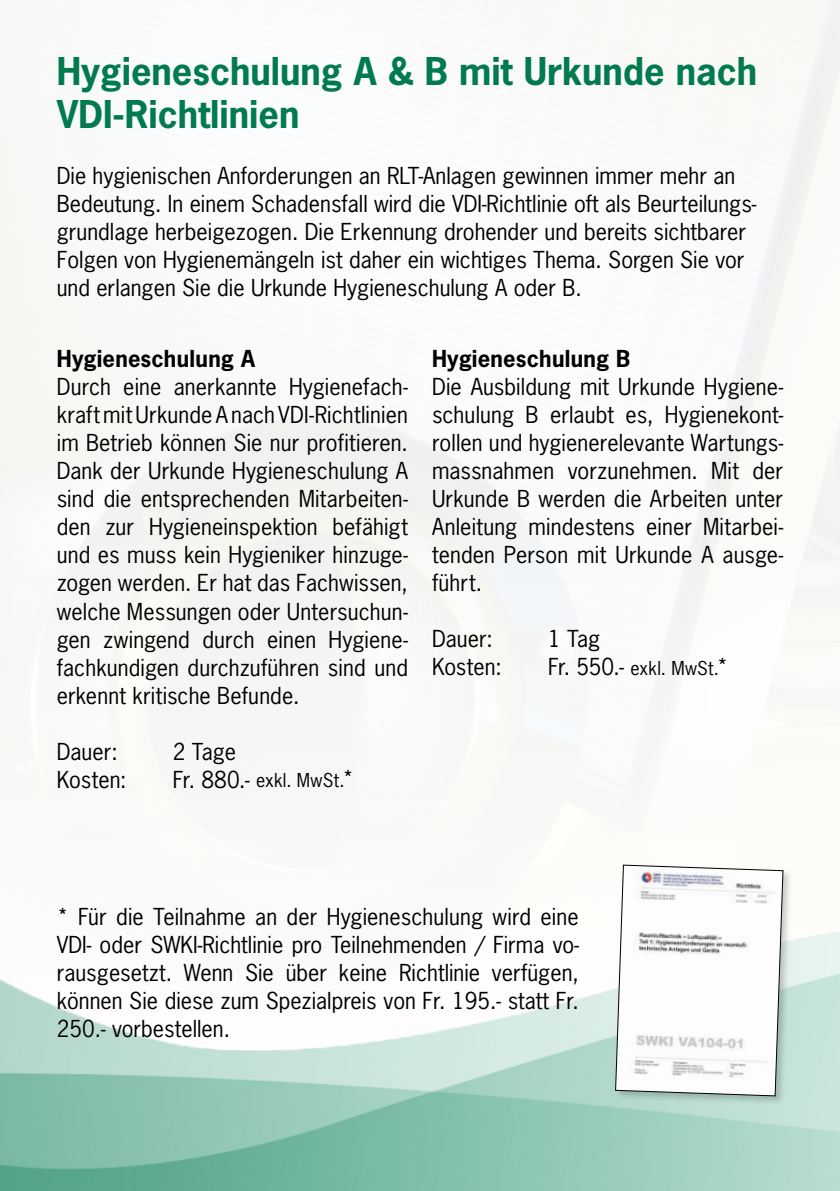
<style>
.page{position:relative;width:840px;height:1191px;background:#fff}
.page>*{position:absolute;margin:0;border:0;box-sizing:border-box;transform-origin:0 0}
.t1{font:700 36px/43.2px "News Gothic Std";color:#007a4e}
.t2{font:22px/28px "News Gothic Std";color:#000;text-align:justify}
.t3{font:700 22px "News Gothic Std";letter-spacing:.01em;color:#000}
.t4{font:18px "News Gothic Std";letter-spacing:.015em;color:#000}
.s1{font-size:22px}
</style>
<div class="page">
<img style="left:0;top:896px;width:839px;height:295px">
<div style="left:613px;top:863px;width:179px;height:243px;background:#000;opacity:.2"></div>
<svg style="left:614px;top:864px;width:169px;height:232px"></svg>
<h1 class="t1" style="left:57px;top:49px;width:701px">Hygieneschulung A &amp; B mit Urkunde nach<br>VDI-Richtlinien</h1>
<p class="t2" style="left:57px;top:161px;width:700px;text-align:left">Die hygienischen Anforderungen an RLT-Anlagen gewinnen immer mehr an Bedeutung. In einem Schadensfall wird die VDI-Richtlinie oft als Beurteilungs&shy;grundlage herbeigezogen. Die Erkennung drohender und bereits sichtbarer Folgen von Hygienemängeln ist daher ein wichtiges Thema. Sorgen Sie vor und erlangen Sie die Urkunde Hygieneschulung A oder B.</p>
<p class="t3" style="left:57px;top:344px;width:200px">Hygieneschulung A</p>
<p class="t2" style="left:57px;top:373px;width:352px">Durch eine anerkannte Hygienefach&shy;kraft mit Urkunde A nach VDI-Richtlinien im Betrieb können Sie nur profitieren.<br>Dank der Urkunde Hygieneschulung A sind die entsprechenden Mitarbeiten&shy;den zur Hygieneinspektion befähigt und es muss kein Hygieniker hinzuge&shy;zogen werden. Er hat das Fachwissen, welche Messungen oder Untersuchun&shy;gen zwingend durch einen Hygiene&shy;fachkundigen durchzuführen sind und erkennt kritische Befunde.</p>
<p class="t2" style="left:57px;top:737px;width:62px">Dauer:</p>
<p class="t2" style="left:173px;top:737px;width:64px">2 Tage</p>
<p class="t2" style="left:57px;top:765px;width:71px">Kosten:</p>
<p class="t4" style="left:173px;top:769px;width:183px"><span class="s1">Fr. 880.-</span> exkl. MwSt.<span class="s1">*</span></p>
<p class="t3" style="left:432px;top:344px;width:200px">Hygieneschulung B</p>
<p class="t2" style="left:432px;top:373px;width:352px">Die Ausbildung mit Urkunde Hygiene&shy;schulung B erlaubt es, Hygienekont&shy;rollen und hygienerelevante Wartungs&shy;massnahmen vorzunehmen. Mit der Urkunde B werden die Arbeiten unter Anleitung mindestens einer Mitarbei&shy;tenden Person mit Urkunde A ausge&shy;führt.</p>
<p class="t2" style="left:432px;top:625px;width:62px">Dauer:</p>
<p class="t2" style="left:548px;top:625px;width:54px">1 Tag</p>
<p class="t2" style="left:432px;top:653px;width:71px">Kosten:</p>
<p class="t4" style="left:548px;top:657px;width:182px"><span class="s1">Fr. 550.-</span> exkl. MwSt.<span class="s1">*</span></p>
<p class="t2" style="left:57px;top:902px;width:523px">* Für die Teilnahme an der Hygieneschulung wird eine VDI- oder SWKI-Richtlinie pro Teilnehmenden / Firma vo&shy;rausgesetzt. Wenn Sie über keine Richtlinie verfügen, können Sie diese zum Spezialpreis von Fr. 195.- statt Fr.<br>250.- vorbestellen.</p>
</div>
